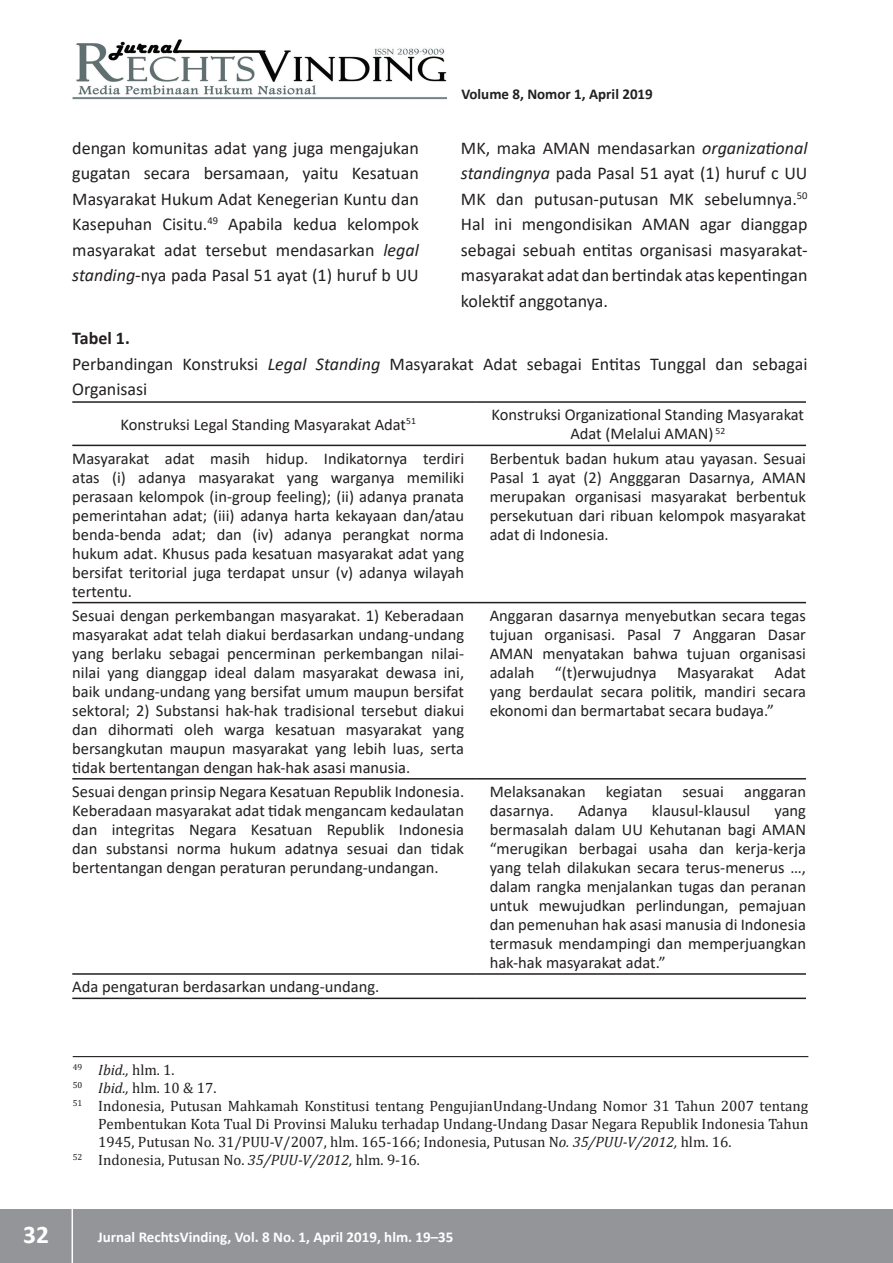
<style>
.page{position:relative;width:893px;height:1263px;background:#fff}
.page>*{position:absolute;margin:0;border:0;box-sizing:border-box;transform-origin:0 0}
.t1{font:700 25.5px "Calibri";color:#fff}
.t2{font:18px/25.5px "Calibri";color:#231f20;text-align:justify}
.t3{font:16.5px/18.9px "Calibri";color:#231f20;text-align:justify}
.t4{font:15px "Cambria";color:#231f20}
.t5{font:700 15px "Calibri";color:#fff}
.t6{font:700 15px "Calibri";color:#231f20}
.t7{font:italic 15px "Cambria";color:#231f20}
.s1{font-style:italic}
.s2{font-weight:700}
.s3{font-style:normal}
</style>
<div class="page">
<div style="left:0;top:1209px;width:893px;height:54px;background:#939598"></div>
<hr style="left:72px;top:1206px;width:1px;height:57px;background:#fff">
<img style="left:72px;top:39px;width:375px;height:60px">
<hr style="left:73px;top:1056px;width:735px;height:1px;background:#231f20">
<hr style="left:72px;top:401px;width:405px;height:2px;background:#231f20">
<hr style="left:477px;top:401px;width:329px;height:2px;background:#231f20">
<hr style="left:72px;top:445px;width:405px;height:1px;background:#231f20">
<hr style="left:477px;top:445px;width:329px;height:1px;background:#231f20">
<hr style="left:72px;top:602px;width:405px;height:1px;background:#231f20">
<hr style="left:477px;top:602px;width:329px;height:1px;background:#231f20">
<hr style="left:72px;top:778px;width:405px;height:1px;background:#231f20">
<hr style="left:477px;top:778px;width:329px;height:1px;background:#231f20">
<hr style="left:72px;top:973px;width:405px;height:2px;background:#231f20">
<hr style="left:477px;top:973px;width:329px;height:2px;background:#231f20">
<hr style="left:72px;top:997px;width:405px;height:2px;background:#231f20">
<hr style="left:477px;top:997px;width:329px;height:2px;background:#231f20">
<p class="t6" style="left:461px;top:88px;width:193px">Volume 8, Nomor 1, April 2019</p>
<p class="t2" style="left:72px;top:137px;width:348px">dengan komunitas adat yang juga mengajukan gugatan secara bersamaan, yaitu Kesatuan Masyarakat Hukum Adat Kenegerian Kuntu dan Kasepuhan Cisitu.<sup>49</sup> Apabila kedua kelompok masyarakat adat tersebut mendasarkan <span class="s1">legal standing-</span>nya pada Pasal 51 ayat (1) huruf b UU</p>
<p class="t2" style="left:461px;top:137px;width:348px">MK, maka AMAN mendasarkan <span class="s1">organizational standingnya</span> pada Pasal 51 ayat (1) huruf c UU MK dan putusan-putusan MK sebelumnya.<sup>50<br></sup>Hal ini mengondisikan AMAN agar dianggap sebagai sebuah entitas organisasi masyarakat&shy;masyarakat adat dan bertindak atas kepentingan kolektif anggotanya.</p>
<p class="t2" style="left:72px;top:327px;width:737px;text-align:left"><span class="s2">Tabel 1.<br></span>Perbandingan Konstruksi <span class="s1">Legal Standing</span> Masyarakat Adat sebagai Entitas Tunggal dan sebagai<br>Organisasi</p>
<p class="t3" style="left:121px;top:416px;width:297px">Konstruksi Legal Standing Masyarakat Adat<sup>51</sup></p>
<p class="t3" style="left:491px;top:407px;width:314px;text-align:center">Konstruksi Organizational Standing Masyarakat<br>Adat (Melalui AMAN) <sup>52</sup></p>
<p class="t3" style="left:72px;top:450px;width:393px">Masyarakat adat masih hidup. Indikatornya terdiri atas (i) adanya masyarakat yang warganya memiliki perasaan kelompok (in-group feeling); (ii) adanya pranata pemerintahan adat; (iii) adanya harta kekayaan dan/atau benda-benda adat; dan (iv) adanya perangkat norma hukum adat. Khusus pada kesatuan masyarakat adat yang bersifat teritorial juga terdapat unsur (v) adanya wilayah tertentu.</p>
<p class="t3" style="left:490px;top:450px;width:318px">Berbentuk badan hukum atau yayasan. Sesuai Pasal 1 ayat (2) Angggaran Dasarnya, AMAN merupakan organisasi masyarakat berbentuk persekutuan dari ribuan kelompok masyarakat adat di Indonesia.</p>
<p class="t3" style="left:72px;top:607px;width:393px">Sesuai dengan perkembangan masyarakat. 1) Keberadaan masyarakat adat telah diakui berdasarkan undang-undang yang berlaku sebagai pencerminan perkembangan nilai&shy;nilai yang dianggap ideal dalam masyarakat dewasa ini, baik undang-undang yang bersifat umum maupun bersifat sektoral; 2) Substansi hak-hak tradisional tersebut diakui dan dihormati oleh warga kesatuan masyarakat yang bersangkutan maupun masyarakat yang lebih luas, serta tidak bertentangan dengan hak-hak asasi manusia.</p>
<p class="t3" style="left:490px;top:607px;width:318px">Anggaran dasarnya menyebutkan secara tegas tujuan organisasi. Pasal 7 Anggaran Dasar AMAN menyatakan bahwa tujuan organisasi adalah “(t)erwujudnya Masyarakat Adat yang berdaulat secara politik, mandiri secara ekonomi dan bermartabat secara budaya.”</p>
<p class="t3" style="left:72px;top:783px;width:393px">Sesuai dengan prinsip Negara Kesatuan Republik Indonesia.<br>Keberadaan masyarakat adat tidak mengancam kedaulatan dan integritas Negara Kesatuan Republik Indonesia dan substansi norma hukum adatnya sesuai dan tidak bertentangan dengan peraturan perundang-undangan.</p>
<p class="t3" style="left:490px;top:783px;width:318px">Melaksanakan kegiatan sesuai anggaran dasarnya.</p>
<p class="t3" style="left:578px;top:802px;width:51px">Adanya</p>
<p class="t3" style="left:652px;top:802px;width:100px">klausul-klausul</p>
<p class="t3" style="left:490px;top:802px;width:318px;text-indent:285px">yang bermasalah dalam UU Kehutanan bagi AMAN “merugikan berbagai usaha dan kerja-kerja yang telah dilakukan secara terus-menerus …, dalam rangka menjalankan tugas dan peranan untuk mewujudkan perlindungan, pemajuan dan pemenuhan hak asasi manusia di Indonesia termasuk mendampingi dan memperjuangkan hak-hak masyarakat adat.”</p>
<p class="t3" style="left:72px;top:979px;width:308px">Ada pengaturan berdasarkan undang-undang.</p>
<p class="t7" style="left:73px;top:1061px;width:103px"><sup>49</sup> Ibid., <span class="s3">hlm. 1.</span></p>
<p class="t4" style="left:73px;top:1079px;width:145px"><sup>50</sup> <span class="s1">Ibid.,</span> hlm. 10 &amp; 17.</p>
<p class="t4" style="left:73px;top:1097px;width:737px"><sup>51</sup> Indonesia, Putusan Mahkamah Konstitusi tentang PengujianUndang-Undang Nomor 31 Tahun 2007 tentang</p>
<p class="t4" style="left:98px;top:1115px;width:712px">Pembentukan Kota Tual Di Provinsi Maluku terhadap Undang-Undang Dasar Negara Republik Indonesia Tahun</p>
<p class="t4" style="left:98px;top:1133px;width:635px">1945, Putusan No. 31/PUU-V/2007, hlm. 165-166; Indonesia, Putusan N<span class="s1">o. 35/PUU-V/2012,</span> hlm. 16.</p>
<p class="t4" style="left:73px;top:1151px;width:349px"><sup>52</sup> Indonesia, Putusan No. <span class="s1">35/PUU-V/2012,</span> hlm. 9-16.</p>
<h1 class="t1" style="left:23px;top:1224px;width:27px">32</h1>
<p class="t5" style="left:98px;top:1231px;width:357px">Jurnal RechtsVinding, Vol. 8 No. 1, April 2019, hlm. 19–35</p>
</div>
